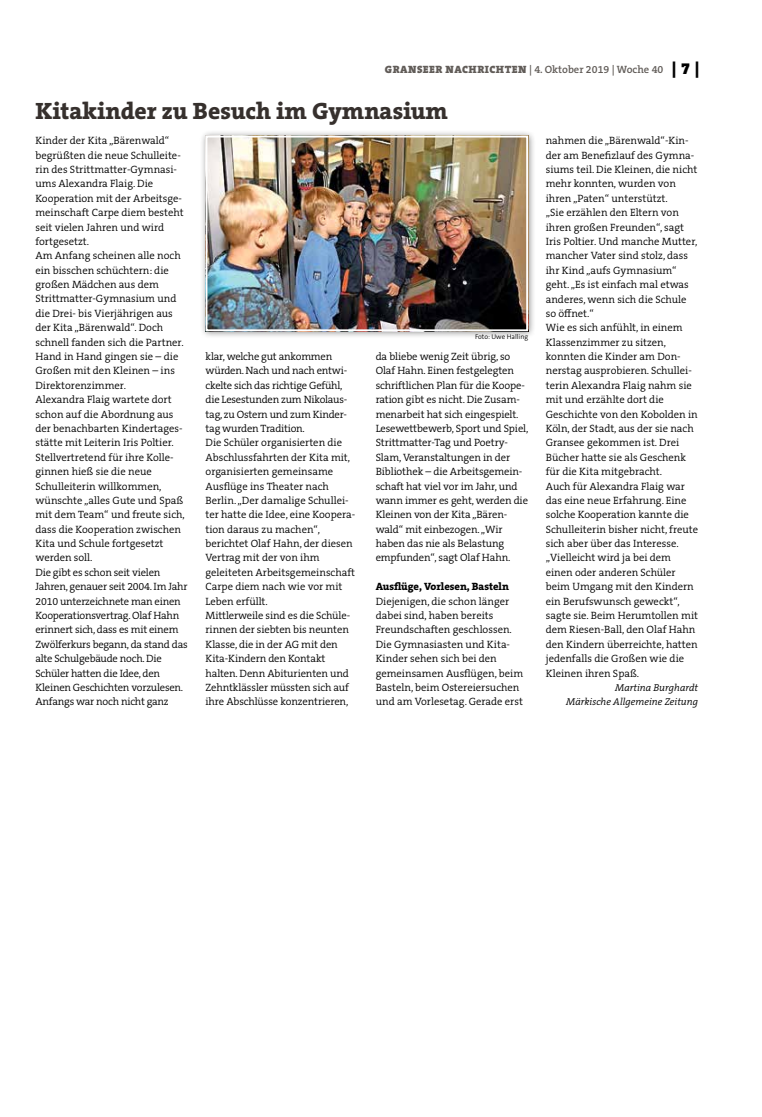
<style>
.page{position:relative;width:762px;height:1117px;background:#fff}
.page>*{position:absolute;margin:0;border:0;box-sizing:border-box;transform-origin:0 0}
.t1{font:800 23.75px "The Serif B W8";color:#36302d}
.t2{font:300 10.62px/14.4px "The Serif B W4";color:#000}
.t3{font:600 10.62px "The Serif B W6";color:#615c58}
.t4{font:800 10.62px "The Serif B W8";color:#000}
.t5{font:italic 300 10px/14.4px "The Serif B W4";color:#000;text-align:right}
.t6{font:300 6.88px "The Sans B W4";color:#000}
.s1{font-family:"The Serif B W9";font-weight:900}
.s2{font-family:"The Serif B W9";font-weight:900;font-size:16.25px;color:#000}
</style>
<div class="page">
<div style="left:200px;top:130px;width:336px;height:209px;background:#000;opacity:.45"></div>
<img style="left:209px;top:139px;width:316px;height:189px">
<div style="left:206px;top:136px;width:322px;height:195px;border:2px solid #fff"></div>
<p class="t3" style="left:385px;top:63px;width:316px"><span class="s1">GRANSEER NACHRICHTEN</span> | 4. Oktober 2019 | Woche 40 <span class="s2">| 7 |</span></p>
<h1 class="t1" style="left:35px;top:95px;width:414px">Kitakinder zu Besuch im Gymnasium</h1>
<p class="t2" style="left:35px;top:133px;width:154px">Kinder der Kita „Bärenwald“ begrüßten die neue Schulleite&shy;rin des Strittmatter-Gymnasi&shy;ums Alexandra Flaig. Die<br>Kooperation mit der Arbeitsge&shy;meinschaft Carpe diem besteht seit vielen Jahren und wird fortgesetzt.<br>Am Anfang scheinen alle noch ein bisschen schüchtern: die großen Mädchen aus dem<br>Strittmatter-Gymnasium und die Drei- bis Vierjährigen aus der Kita „Bärenwald“. Doch schnell fanden sich die Partner.<br>Hand in Hand gingen sie – die<br>Großen mit den Kleinen – ins<br>Direktorenzimmer.<br>Alexandra Flaig wartete dort schon auf die Abordnung aus der benachbarten Kindertages&shy;stätte mit Leiterin Iris Poltier.<br>Stellvertretend für ihre Kolle&shy;ginnen hieß sie die neue<br>Schulleiterin willkommen, wünschte „alles Gute und Spaß mit dem Team“ und freute sich, dass die Kooperation zwischen<br>Kita und Schule fortgesetzt werden soll.<br>Die gibt es schon seit vielen<br>Jahren, genauer seit 2004. Im Jahr<br>2010 unterzeichnete man einen<br>Kooperationsvertrag. Olaf Hahn erinnert sich, dass es mit einem<br>Zwölferkurs begann, da stand das alte Schulgebäude noch. Die<br>Schüler hatten die Idee, den<br>Kleinen Geschichten vorzulesen.<br>Anfangs war noch nicht ganz</p>
<p class="t2" style="left:546px;top:133px;width:154px">nahmen die „Bärenwald“-Kin&shy;der am Benefizlauf des Gymna&shy;siums teil. Die Kleinen, die nicht mehr konnten, wurden von ihren „Paten“ unterstützt.<br>„Sie erzählen den Eltern von ihren großen Freunden“, sagt<br>Iris Poltier. Und manche Mutter, mancher Vater sind stolz, dass ihr Kind „aufs Gymnasium“ geht. „Es ist einfach mal etwas anderes, wenn sich die Schule so öffnet.“<br>Wie es sich anfühlt, in einem<br>Klassenzimmer zu sitzen, konnten die Kinder am Don&shy;nerstag ausprobieren. Schullei&shy;terin Alexandra Flaig nahm sie mit und erzählte dort die<br>Geschichte von den Kobolden in<br>Köln, der Stadt, aus der sie nach<br>Gransee gekommen ist. Drei<br>Bücher hatte sie als Geschenk für die Kita mitgebracht.<br>Auch für Alexandra Flaig war das eine neue Erfahrung. Eine solche Kooperation kannte die<br>Schulleiterin bisher nicht, freute sich aber über das Interesse. „Vielleicht wird ja bei dem einen oder anderen Schüler beim Umgang mit den Kindern ein Berufswunsch geweckt“, sagte sie. Beim Herumtollen mit dem Riesen-Ball, den Olaf Hahn den Kindern überreichte, hatten jedenfalls die Großen wie die<br>Kleinen ihren Spaß.</p>
<p class="t5" style="left:566px;top:680px;width:133px">Martina Burghardt<br>Märkische Allgemeine Zeitung</p>
<p class="t6" style="left:475px;top:332px;width:55px">Foto: Uwe Halling</p>
<p class="t2" style="left:206px;top:349px;width:151px">klar, welche gut ankommen würden. Nach und nach entwi&shy;ckelte sich das richtige Gefühl, die Lesestunden zum Nikolaus&shy;tag, zu Ostern und zum Kinder&shy;tag wurden Tradition.<br>Die Schüler organisierten die<br>Abschlussfahrten der Kita mit, organisierten gemeinsame<br>Ausflüge ins Theater nach<br>Berlin. „Der damalige Schullei&shy;ter hatte die Idee, eine Koopera&shy;tion daraus zu machen“, berichtet Olaf Hahn, der diesen<br>Vertrag mit der von ihm geleiteten Arbeitsgemeinschaft<br>Carpe diem nach wie vor mit<br>Leben erfüllt.<br>Mittlerweile sind es die Schüle&shy;rinnen der siebten bis neunten<br>Klasse, die in der AG mit den<br>Kita-Kindern den Kontakt halten. Denn Abiturienten und<br>Zehntklässler müssten sich auf ihre Abschlüsse konzentrieren,</p>
<p class="t2" style="left:376px;top:349px;width:154px">da bliebe wenig Zeit übrig, so<br>Olaf Hahn. Einen festgelegten schriftlichen Plan für die Koope&shy;ration gibt es nicht. Die Zusam&shy;menarbeit hat sich eingespielt.<br>Lesewettbewerb, Sport und Spiel,<br>Strittmatter-Tag und Poetry-<br>Slam, Veranstaltungen in der<br>Bibliothek – die Arbeitsgemein&shy;schaft hat viel vor im Jahr, und wann immer es geht, werden die<br>Kleinen von der Kita „Bären&shy;wald“ mit einbezogen. „Wir haben das nie als Belastung empfunden“, sagt Olaf Hahn.</p>
<p class="t4" style="left:376px;top:579px;width:135px">Ausflüge, Vorlesen, Basteln</p>
<p class="t2" style="left:376px;top:593px;width:149px">Diejenigen, die schon länger dabei sind, haben bereits<br>Freundschaften geschlossen.<br>Die Gymnasiasten und Kita-<br>Kinder sehen sich bei den gemeinsamen Ausflügen, beim<br>Basteln, beim Ostereiersuchen und am Vorlesetag. Gerade erst</p>
</div>
